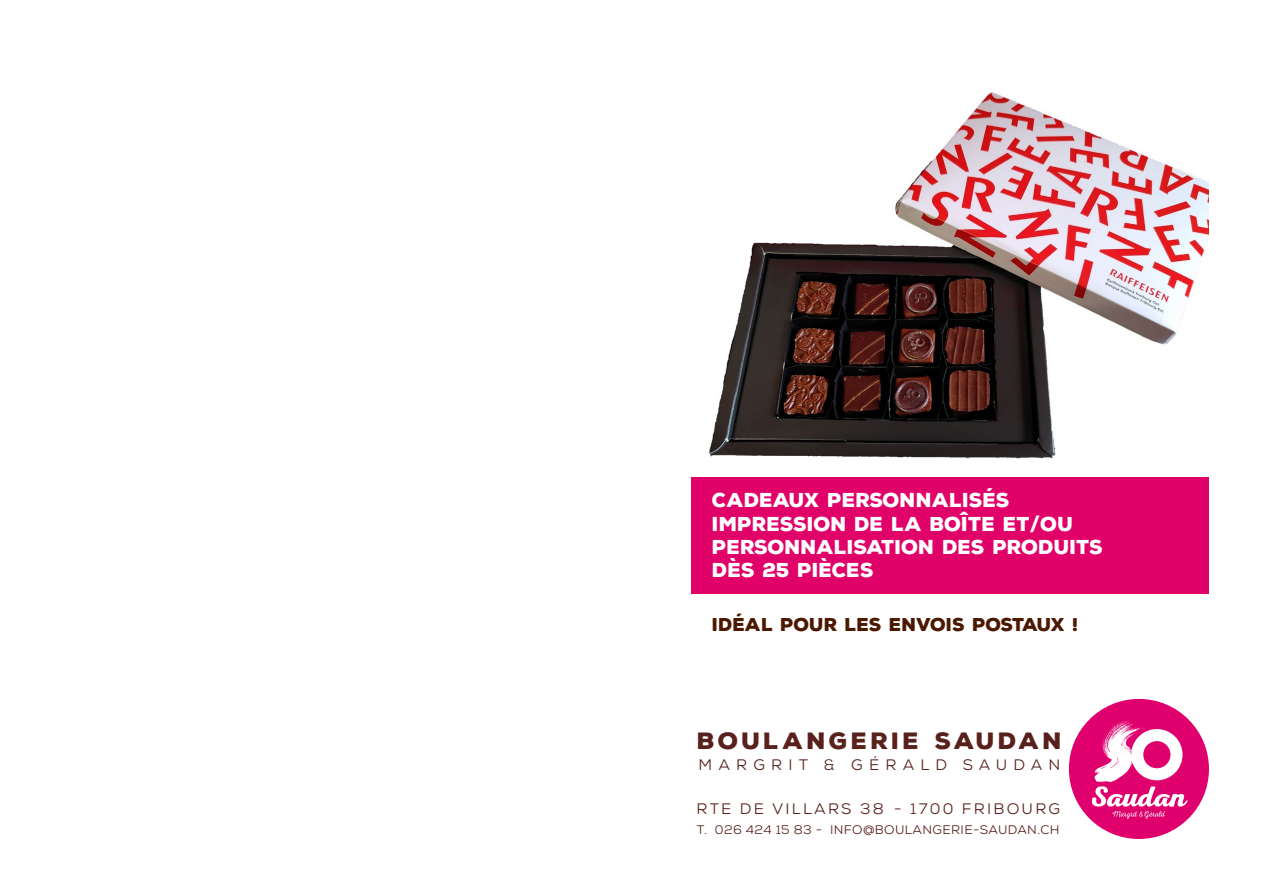
<style>
.page{position:relative;width:1263px;height:893px;background:#fff}
.page>*{position:absolute;margin:0;border:0;box-sizing:border-box;transform-origin:0 0}
.t1{font:900 22.8px "Nexa Rust Sans";letter-spacing:.13em;color:#59211c}
.t2{font:900 19.5px/23.4px "Nexa Rust Sans";color:#fff}
.t3{font:900 18px "Nexa Rust Sans";color:#4b1800}
.t4{font:15.15px "Nexa Rust Sans";letter-spacing:.14em;color:#59211c}
.t5{font:15.15px "Nexa Rust Sans";letter-spacing:.39em;color:#59211c}
.t6{font:12.45px "Nexa Rust Sans";letter-spacing:.03em;color:#59211c}
</style>
<div class="page">
<div style="left:691px;top:475px;width:518px;height:119px;background:#e00169"></div>
<img style="left:691px;top:92px;width:518px;height:384px">
<div style="left:1069px;top:699px;width:140px;height:140px;background:#df006e;border-radius:50%"></div>
<svg style="left:1092px;top:721px;width:95px;height:98px"></svg>
<p class="t2" style="left:712px;top:489px;width:392px">CADEAUX PERSONNALISÉS<br>IMPRESSION DE LA BOÎTE ET/OU<br>PERSONNALISATION DES PRODUITS<br>DÈS 25 PIÈCES</p>
<p class="t3" style="left:712px;top:612px;width:368px">IDÉAL POUR LES ENVOIS POSTAUX !</p>
<p class="t1" style="left:697px;top:725px;width:366px">BOULANGERIE SAUDAN</p>
<p class="t5" style="left:699px;top:756px;width:363px">MARGRIT &amp; GÉRALD SAUDAN</p>
<p class="t4" style="left:697px;top:800px;width:365px">RTE DE VILLARS 38 - 1700 FRIBOURG</p>
<p class="t6" style="left:697px;top:822px;width:364px">T. 026 424 15 83 - INFO@BOULANGERIE-SAUDAN.CH</p>
</div>
